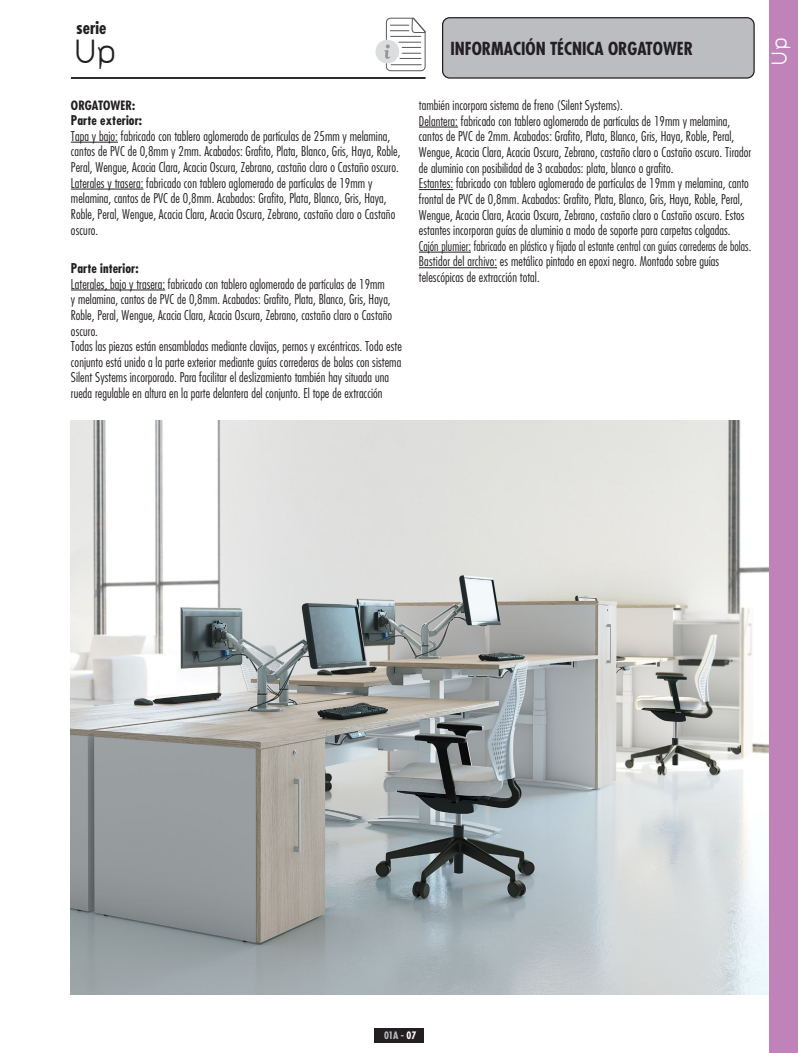
<style>
.page{position:relative;width:798px;height:1053px;background:#fff}
.page>*{position:absolute;margin:0;border:0;box-sizing:border-box;transform-origin:0 0}
.t1{font:35px "Bernur Normal";color:#231f20}
.t2{font:22.5px "Bernur Normal";color:#fff}
.TITOLS_GENERALS_-_ES{font:700 condensed 17.5px "Futura Std";color:#231f20}
.Text_Normal{font:300 condensed 13.12px/15.6px "Futura Std";letter-spacing:.005em;color:#231f20}
.Text_Normal-2{font:700 condensed 12.5px "Futura Std";letter-spacing:-.005em;color:#231f20}
.t3{font:700 condensed 10px "Futura Std";color:#bcbdc0}
.s1{font-weight:700}
.s2{color:#fff}
</style>
<div class="page">
<img style="left:71px;top:420px;width:698px;height:574px">
<hr style="left:71px;top:77px;width:354px;height:2px;background:#231f20">
<div style="left:769px;top:0;width:28px;height:1052px;background:#c083b9"></div>
<div style="left:442px;top:18px;width:311px;height:60px;background:#bcbdc0;border-radius:7px"></div>
<div style="left:442px;top:17px;width:312px;height:62px;border:1px solid #231f20;border-radius:7px"></div>
<hr style="left:71px;top:142px;width:47px;height:1px;background:#231f20">
<hr style="left:71px;top:189px;width:72px;height:1px;background:#231f20">
<hr style="left:71px;top:289px;width:94px;height:1px;background:#231f20">
<hr style="left:419px;top:127px;width:39px;height:1px;background:#231f20">
<hr style="left:419px;top:189px;width:34px;height:1px;background:#231f20">
<hr style="left:419px;top:252px;width:52px;height:1px;background:#231f20">
<hr style="left:419px;top:267px;width:78px;height:1px;background:#231f20">
<div style="left:374px;top:1028px;width:49px;height:14px;background:#231f20"></div>
<div style="left:375px;top:40px;width:24px;height:23px;background:#dcdddf;border-radius:50%"></div>
<svg style="left:384px;top:17px;width:42px;height:55px"></svg>
<hr style="left:390px;top:36px;width:30px;height:1px;background:#57585a">
<hr style="left:391px;top:64px;width:30px;height:1px;background:#57585a">
<h3 class="TITOLS_GENERALS_-_ES" style="left:76px;top:17px;width:32px">serie</h3>
<h1 class="t1" style="left:73px;top:33px;width:46px">Up</h1>
<p class="TITOLS_GENERALS_-_ES" style="left:450px;top:38px;width:244px">INFORMACIÓN TÉCNICA ORGATOWER</p>
<p class="Text_Normal-2" style="left:71px;top:97px;width:66px">ORGATOWER:</p>
<p class="Text_Normal" style="left:71px;top:112px;width:331px"><span class="s1">Parte exterior:<br></span>Tapa y bajo: fabricado con tablero aglomerado de partículas de 25mm y melamina, cantos de PVC de 0,8mm y 2mm. Acabados: Grafito, Plata, Blanco, Gris, Haya, Roble, Peral, Wengue, Acacia Clara, Acacia Oscura, Zebrano, castaño claro o Castaño oscuro.<br>Laterales y trasera: fabricado con tablero aglomerado de partículas de 19mm y melamina, cantos de PVC de 0,8mm. Acabados: Grafito, Plata, Blanco, Gris, Haya, Roble, Peral, Wengue, Acacia Clara, Acacia Oscura, Zebrano, castaño claro o Castaño oscuro.</p>
<p class="Text_Normal" style="left:71px;top:260px;width:332px"><span class="s1">Parte interior:<br></span>Laterales, bajo y trasera: fabricado con tablero aglomerado de partículas de 19mm<br>y melamina, cantos de PVC de 0,8mm. Acabados: Grafito, Plata, Blanco, Gris, Haya, Roble, Peral, Wengue, Acacia Clara, Acacia Oscura, Zebrano, castaño claro o Castaño oscuro.<br>Todas las piezas están ensambladas mediante clavijas, pernos y excéntricas. Todo este conjunto está unido a la parte exterior mediante guías correderas de bolas con sistema Silent Systems incorporado. Para facilitar el deslizamiento también hay situada una rueda regulable en altura en la parte delantera del conjunto. El tope de extracción</p>
<p class="Text_Normal" style="left:419px;top:97px;width:334px">también incorpora sistema de freno (Silent Systems).<br>Delantera: fabricado con tablero aglomerado de partículas de 19mm y melamina, cantos de PVC de 2mm. Acabados: Grafito, Plata, Blanco, Gris, Haya, Roble, Peral, Wengue, Acacia Clara, Acacia Oscura, Zebrano, castaño claro o Castaño oscuro. Tirador de aluminio con posibilidad de 3 acabados: plata, blanco o grafito.<br>Estantes: fabricado con tablero aglomerado de partículas de 19mm y melamina, canto frontal de PVC de 0,8mm. Acabados: Grafito, Plata, Blanco, Gris, Haya, Roble, Peral, Wengue, Acacia Clara, Acacia Oscura, Zebrano, castaño claro o Castaño oscuro. Estos estantes incorporan guías de aluminio a modo de soporte para carpetas colgadas.<br>Cajón plumier: fabricado en plástico y fijado al estante central con guías correderas de bolas.<br>Bastidor del archivo: es metálico pintado en epoxi negro. Montado sobre guías telescópicas de extracción total.</p>
<h2 class="t2" style="left:767px;top:66px;width:31px;rotate:-90deg">Up</h2>
<p class="t3" style="left:384px;top:1029px;width:34px">01A - <span class="s2">07</span></p>
</div>
